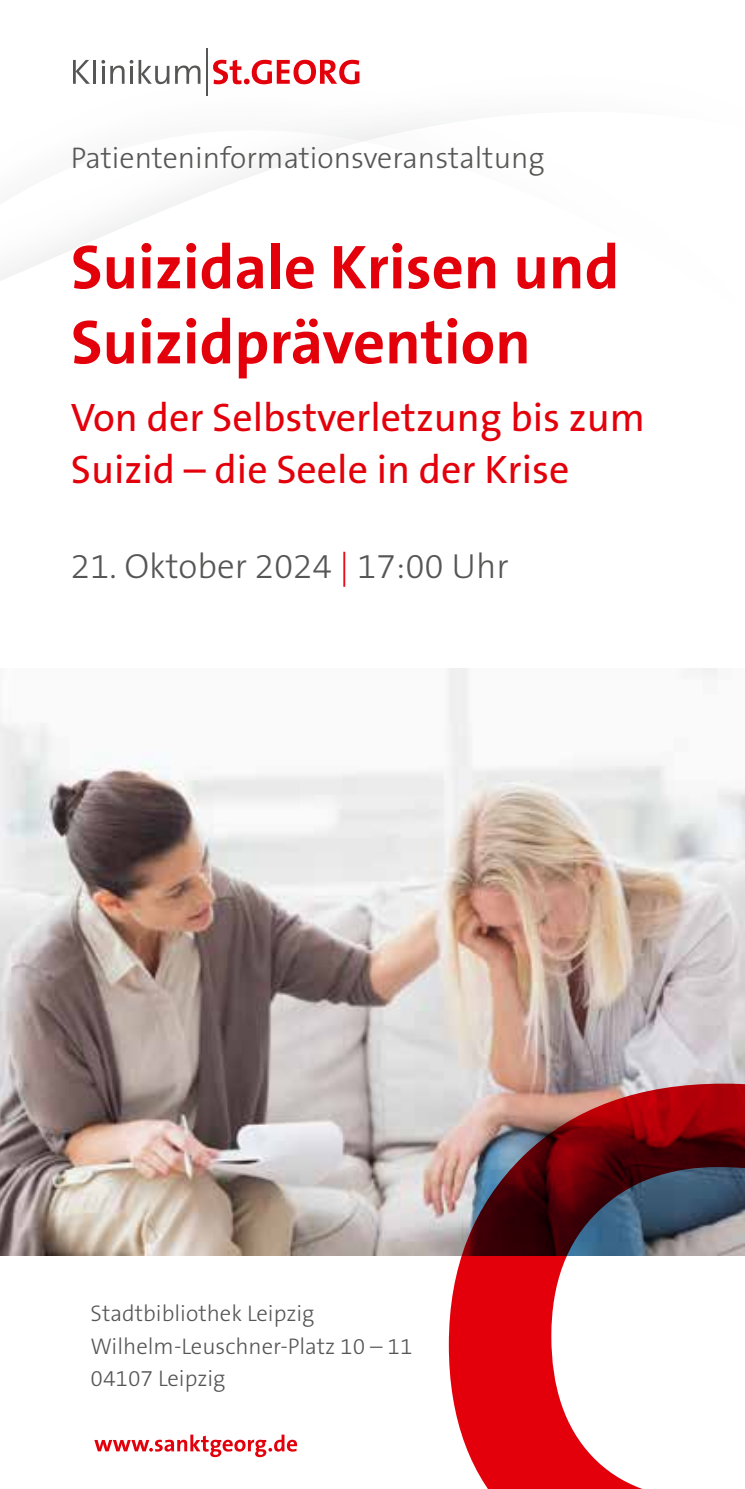
<style>
.page{position:relative;width:745px;height:1489px;background:#fff}
.page>*{position:absolute;margin:0;border:0;box-sizing:border-box;transform-origin:0 0}
.t1{font:700 62.5px/75px "The Sans B W7";color:#e3000b}
.t2{font:40px/52.5px "The Sans B W5 Plain";color:#e3000b}
.t3{font:300 35px "The Sans B W3";color:#565655}
.t4{font:300 30px "The Sans B W3";color:#565655}
.t5{font:300 22.75px/32.5px "The Sans B W3";color:#565655}
.s1{color:#e3000b}
</style>
<div class="page">
<img style="left:0;top:48px;width:436px;height:157px">
<svg style="left:73px;top:60px;width:17px;height:24px"></svg>
<hr style="left:93px;top:60px;width:3px;height:24px;background:#565655">
<svg style="left:101px;top:60px;width:23px;height:24px"></svg>
<svg style="left:130px;top:60px;width:39px;height:24px"></svg>
<svg style="left:175px;top:65px;width:25px;height:19px"></svg>
<hr style="left:206px;top:48px;width:1px;height:48px;background:#565655">
<svg style="left:213px;top:60px;width:146px;height:24px"></svg>
<svg style="left:94px;top:1434px;width:203px;height:22px"></svg>
<img style="left:0;top:668px;width:744px;height:587px">
<svg style="left:448px;top:1083px;width:296px;height:405px"></svg>
<h3 class="t4" style="left:71px;top:139px;width:475px">Patienteninformationsveranstaltung</h3>
<h1 class="t1" style="left:71px;top:230px;width:549px">Suizidale Krisen und<br>Suizidprävention</h1>
<h2 class="t2" style="left:71px;top:391px;width:575px">Von der Selbstverletzung bis zum<br>Suizid – die Seele in der Krise</h2>
<h3 class="t3" style="left:71px;top:543px;width:439px">21. Oktober 2024 <span class="s1">|</span> 17:00 Uhr</h3>
<p class="t5" style="left:90px;top:1297px;width:323px">Stadtbibliothek Leipzig<br>Wilhelm-Leuschner-Platz 10 – 11<br>04107 Leipzig</p>
</div>
